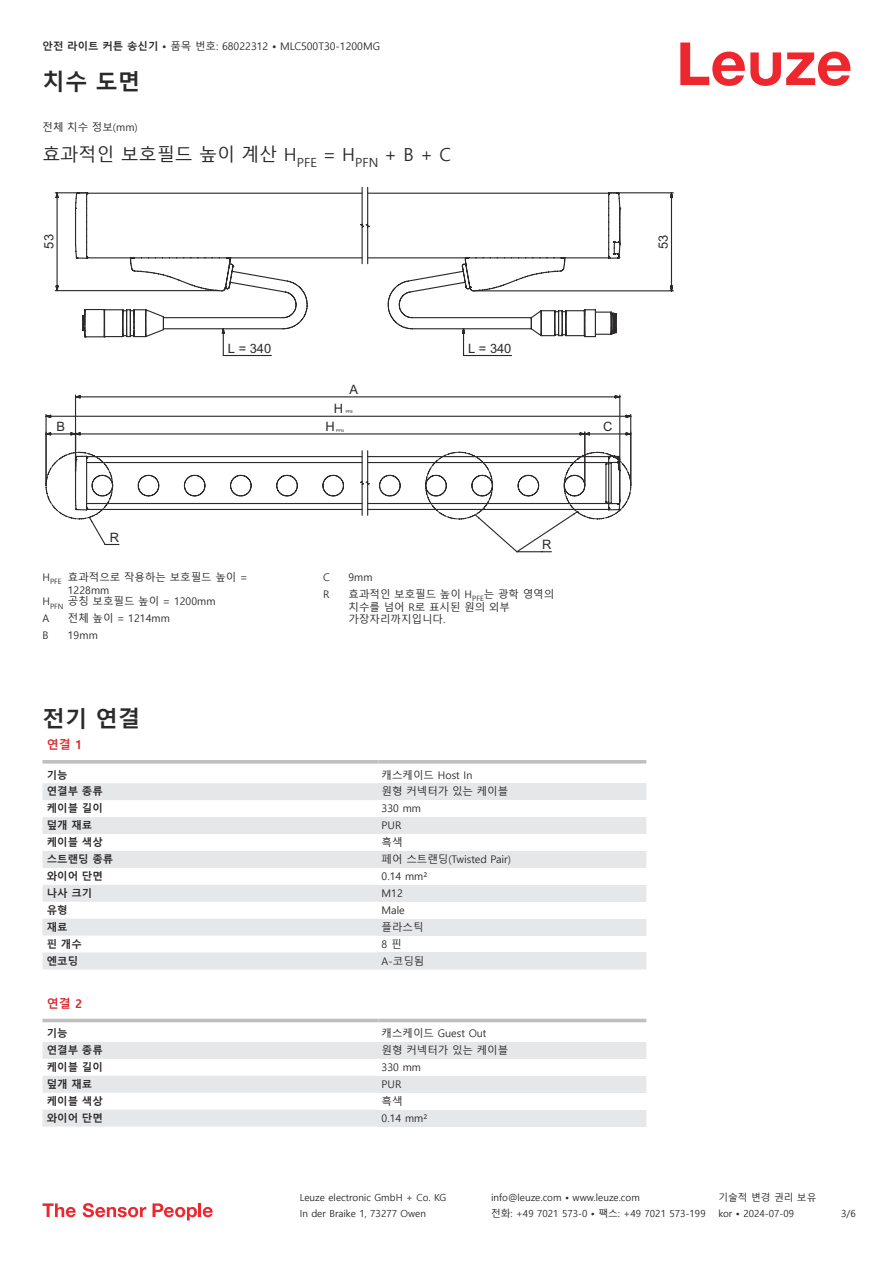
<style>
.page{position:relative;width:893px;height:1263px;background:#fff}
.page>*{position:absolute;margin:0;border:0;box-sizing:border-box;transform-origin:0 0}
.t1{font:700 22.5px "Malgun Gothic";color:#2b292a}
.t2{font:18px "Malgun Gothic";color:#2b292a}
.t3{font:12.9px "Arial";color:#2b292a}
.t4{font:700 12px "Malgun Gothic";color:#db2a30}
.t5{font:10.5px/12.6px "Malgun Gothic";color:#2b292a}
.t6{font:700 10.5px "Malgun Gothic";color:#2b292a}
.t7{font:9.75px "Malgun Gothic";color:#2b292a}
.t8{font:3.9px "Arial";color:#2b292a}
.s1{font-weight:700}
</style>
<div class="page">
<svg style="left:680px;top:43px;width:170px;height:43px"></svg>
<svg style="left:43px;top:783px;width:335px;height:186px;fill:#e6e7e9"></svg>
<svg style="left:43px;top:760px;width:335px;height:4px"></svg>
<svg style="left:378px;top:760px;width:268px;height:4px"></svg>
<div style="left:378px;top:783px;width:268px;height:17px;background:#e6e7e9"></div>
<div style="left:378px;top:817px;width:268px;height:17px;background:#e6e7e9"></div>
<div style="left:378px;top:851px;width:268px;height:17px;background:#e6e7e9"></div>
<div style="left:378px;top:885px;width:268px;height:17px;background:#e6e7e9"></div>
<div style="left:378px;top:919px;width:268px;height:16px;background:#e6e7e9"></div>
<div style="left:378px;top:952px;width:268px;height:17px;background:#e6e7e9"></div>
<svg style="left:43px;top:1018px;width:603px;height:5px"></svg>
<svg style="left:43px;top:1042px;width:335px;height:84px;fill:#e6e7e9"></svg>
<hr style="left:43px;top:1019px;width:335px;height:3px;background:#bdbfc1">
<hr style="left:378px;top:1019px;width:268px;height:3px;background:#bdbfc1">
<div style="left:378px;top:1042px;width:268px;height:17px;background:#e6e7e9"></div>
<div style="left:378px;top:1076px;width:268px;height:17px;background:#e6e7e9"></div>
<div style="left:378px;top:1110px;width:268px;height:16px;background:#e6e7e9"></div>
<svg style="left:43px;top:1203px;width:33px;height:14px"></svg>
<svg style="left:83px;top:1203px;width:63px;height:14px"></svg>
<svg style="left:153px;top:1203px;width:44px;height:17px"></svg>
<hr style="left:198px;top:1203px;width:3px;height:14px;background:#ed272d">
<svg style="left:203px;top:1207px;width:10px;height:10px"></svg>
<svg style="left:621px;top:192px;width:53px;height:100px"></svg>
<svg style="left:54px;top:187px;width:567px;height:170px"></svg>
<svg style="left:45px;top:394px;width:587px;height:159px"></svg>
<p class="t5" style="left:43px;top:40px;width:339px"><span class="s1">안전 라이트 커튼 송신기 •</span> 품목 번호: 68022312 <span class="s1">•</span> MLC500T30-1200MG</p>
<h1 class="t1" style="left:43px;top:69px;width:99px">치수 도면</h1>
<p class="t5" style="left:43px;top:121px;width:97px">전체 치수 정보(mm)</p>
<h2 class="t2" style="left:43px;top:144px;width:410px">효과적인 보호필드 높이 계산 H<sub>PFE</sub> = H<sub>PFN</sub> + B + C</h2>
<p class="t3" style="left:42px;top:249px;width:16px;rotate:-90deg">53</p>
<p class="t3" style="left:656px;top:249px;width:16px;rotate:-90deg">53</p>
<p class="t3" style="left:228px;top:341px;width:45px">L = 340</p>
<p class="t3" style="left:468px;top:341px;width:45px">L = 340</p>
<p class="t3" style="left:350px;top:382px;width:10px">A</p>
<p class="t3" style="left:57px;top:419px;width:10px">B</p>
<p class="t3" style="left:110px;top:529px;width:11px">R</p>
<p class="t5" style="left:43px;top:571px;width:206px">H<sub>PFE</sub> 효과적으로 작용하는 보호필드 높이 =</p>
<p class="t5" style="left:68px;top:584px;width:43px">1228mm</p>
<p class="t5" style="left:43px;top:595px;width:175px">H<sub>PFN</sub> 공칭 보호필드 높이 = 1200mm</p>
<p class="t5" style="left:43px;top:612px;width:8px">A</p>
<p class="t5" style="left:68px;top:612px;width:104px">전체 높이 = 1214mm</p>
<p class="t5" style="left:43px;top:629px;width:8px">B</p>
<p class="t5" style="left:68px;top:629px;width:32px">19mm</p>
<p class="t3" style="left:334px;top:401px;width:11px">H</p>
<p class="t8" style="left:346px;top:410px;width:9px">PFE</p>
<p class="t3" style="left:326px;top:419px;width:11px">H</p>
<p class="t8" style="left:336px;top:429px;width:9px">PFN</p>
<p class="t3" style="left:542px;top:537px;width:11px">R</p>
<p class="t5" style="left:323px;top:571px;width:8px">C</p>
<p class="t5" style="left:348px;top:571px;width:26px">9mm</p>
<p class="t5" style="left:323px;top:588px;width:8px">R</p>
<p class="t5" style="left:348px;top:588px;width:207px">효과적인 보호필드 높이 H<sub>PFE</sub>는 광학 영역의 치수를 넘어 R로 표시된 원의 외부 가장자리까지입니다.</p>
<h1 class="t1" style="left:43px;top:705px;width:99px">전기 연결</h1>
<p class="t4" style="left:47px;top:738px;width:37px">연결 1</p>
<p class="t6" style="left:47px;top:768px;width:22px">기능</p>
<p class="t5" style="left:382px;top:769px;width:92px">캐스케이드 Host In</p>
<p class="t6" style="left:47px;top:785px;width:58px">연결부 종류</p>
<p class="t5" style="left:382px;top:785px;width:128px">원형 커넥터가 있는 케이블</p>
<p class="t6" style="left:47px;top:802px;width:58px">케이블 길이</p>
<p class="t5" style="left:382px;top:802px;width:41px">330 mm</p>
<p class="t6" style="left:47px;top:819px;width:47px">덮개 재료</p>
<p class="t5" style="left:382px;top:819px;width:21px">PUR</p>
<p class="t6" style="left:47px;top:836px;width:58px">케이블 색상</p>
<p class="t5" style="left:382px;top:836px;width:22px">흑색</p>
<p class="t6" style="left:47px;top:853px;width:68px">스트랜딩 종류</p>
<p class="t5" style="left:382px;top:853px;width:131px">페어 스트랜딩(Twisted Pair)</p>
<p class="t6" style="left:47px;top:870px;width:58px">와이어 단면</p>
<p class="t5" style="left:382px;top:870px;width:47px">0.14 mm²</p>
<p class="t6" style="left:47px;top:887px;width:47px">나사 크기</p>
<p class="t5" style="left:382px;top:887px;width:23px">M12</p>
<p class="t6" style="left:47px;top:904px;width:22px">유형</p>
<p class="t5" style="left:382px;top:904px;width:25px">Male</p>
<p class="t6" style="left:47px;top:921px;width:22px">재료</p>
<p class="t5" style="left:382px;top:921px;width:43px">플라스틱</p>
<p class="t6" style="left:47px;top:938px;width:37px">핀 개수</p>
<p class="t5" style="left:382px;top:938px;width:21px">8 핀</p>
<p class="t6" style="left:47px;top:955px;width:33px">엔코딩</p>
<p class="t5" style="left:382px;top:955px;width:44px">A-코딩됨</p>
<p class="t4" style="left:47px;top:996px;width:37px">연결 2</p>
<p class="t6" style="left:47px;top:1027px;width:22px">기능</p>
<p class="t5" style="left:382px;top:1027px;width:106px">캐스케이드 Guest Out</p>
<p class="t6" style="left:47px;top:1044px;width:58px">연결부 종류</p>
<p class="t5" style="left:382px;top:1044px;width:128px">원형 커넥터가 있는 케이블</p>
<p class="t6" style="left:47px;top:1061px;width:58px">케이블 길이</p>
<p class="t5" style="left:382px;top:1061px;width:41px">330 mm</p>
<p class="t6" style="left:47px;top:1078px;width:47px">덮개 재료</p>
<p class="t5" style="left:382px;top:1078px;width:21px">PUR</p>
<p class="t6" style="left:47px;top:1095px;width:58px">케이블 색상</p>
<p class="t5" style="left:382px;top:1095px;width:22px">흑색</p>
<p class="t6" style="left:47px;top:1112px;width:58px">와이어 단면</p>
<p class="t5" style="left:382px;top:1112px;width:47px">0.14 mm²</p>
<p class="t3" style="left:603px;top:419px;width:11px">C</p>
<p class="t7" style="left:300px;top:1192px;width:148px">Leuze electronic GmbH + Co. KG</p>
<p class="t7" style="left:491px;top:1192px;width:150px">info@leuze.com • www.leuze.com</p>
<p class="t7" style="left:718px;top:1192px;width:100px">기술적 변경 권리 보유</p>
<p class="t7" style="left:300px;top:1208px;width:128px">In der Braike 1, 73277 Owen</p>
<p class="t7" style="left:491px;top:1208px;width:216px">전화: +49 7021 573-0 • 팩스: +49 7021 573-199</p>
<p class="t7" style="left:718px;top:1208px;width:77px">kor • 2024-07-09</p>
<p class="t7" style="left:841px;top:1208px;width:16px">3/6</p>
</div>
